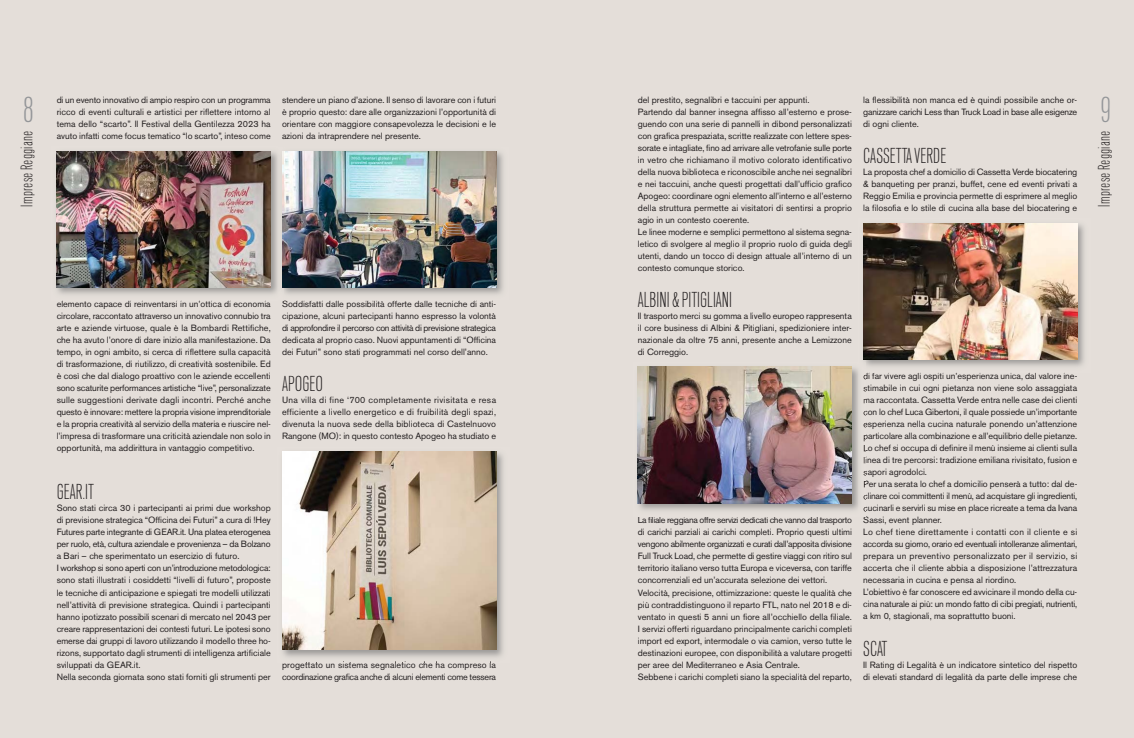
<style>
.page{position:relative;width:1134px;height:738px;background:#fff}
.page>*{position:absolute;margin:0;border:0;box-sizing:border-box;transform-origin:0 0}
.t1{font:300 condensed 30px "OPTI Venus";color:#939598}
.t2{font:300 condensed 18px "OPTI Venus";color:#231f20}
.t3{font:300 condensed 14px "OPTI Venus";letter-spacing:.02em;color:#231f20}
.t4{font:9px/12px "Akzidenz Grotesk BE";color:#231f20;text-align:justify}
.t5{font:9px/12px "Akzidenz Grotesk BE";letter-spacing:-.025em;color:#231f20}
</style>
<div class="page">
<div style="left:0;top:0;width:1134px;height:737px;background:#e4ded9"></div>
<img style="left:637px;top:366px;width:221px;height:144px">
<img style="left:858px;top:391px;width:7px;height:121px">
<svg style="left:863px;top:397px;width:2px;height:114px"></svg>
<img style="left:638px;top:367px;width:214px;height:136px">
<img style="left:865px;top:223px;width:219px;height:143px">
<svg style="left:858px;top:374px;width:7px;height:17px"></svg>
<img style="left:863px;top:223px;width:214px;height:136px">
<img style="left:282px;top:451px;width:221px;height:206px">
<img style="left:282px;top:451px;width:214px;height:198px">
<img style="left:284px;top:151px;width:219px;height:150px">
<img style="left:284px;top:300px;width:49px;height:1px">
<img style="left:284px;top:151px;width:212px;height:136px">
<img style="left:56px;top:151px;width:228px;height:150px">
<img style="left:57px;top:300px;width:56px;height:1px">
<img style="left:282px;top:151px;width:2px;height:136px">
<img style="left:57px;top:151px;width:214px;height:136px">
<h1 class="t1" style="left:23px;top:97px;width:13px">8</h1>
<p class="t4" style="left:57px;top:95px;width:216px">di un evento innovativo di ampio respiro con un programma ricco di eventi culturali e artistici per riflettere intorno al tema dello “scarto”. Il Festival della Gentilezza 2023 ha avuto infatti come focus tematico “lo scarto”, inteso come</p>
<h3 class="t3" style="left:21px;top:206px;width:77px;rotate:-90deg">Imprese Reggiane</h3>
<p class="t4" style="left:282px;top:95px;width:216px">stendere un piano d’azione. Il senso di lavorare con i futuri è proprio questo: dare alle organizzazioni l’opportunità di orientare con maggiore consapevolezza le decisioni e le azioni da intraprendere nel presente.</p>
<p class="t4" style="left:57px;top:299px;width:216px">elemento capace di reinventarsi in un’ottica di economia circolare, raccontato attraverso un innovativo connubio tra arte e aziende virtuose, quale è la Bombardi Rettifiche, che ha avuto l’onore di dare inizio alla manifestazione. Da tempo, in ogni ambito, si cerca di riflettere sulla capacità di trasformazione, di riutilizzo, di creatività sostenibile. Ed è così che dal dialogo proattivo con le aziende eccellenti sono scaturite performances artistiche “live”, personalizzate sulle suggestioni derivate dagli incontri. Perché anche questo è innovare: mettere la propria visione imprenditoriale e la propria creatività al servizio della materia e riuscire nel&shy;l’impresa di trasformare una criticità aziendale non solo in opportunità, ma addirittura in vantaggio competitivo.</p>
<h2 class="t2" style="left:57px;top:484px;width:39px">GEAR.IT</h2>
<p class="t4" style="left:57px;top:503px;width:216px;text-align:left">Sono stati circa 30 i partecipanti ai primi due workshop di previsione strategica “Officina dei Futuri” a cura di !Hey Futures parte integrante di GEAR.it. Una platea eterogenea per ruolo, età, cultura aziendale e provenienza – da Bolzano a Bari – che sperimentato un esercizio di futuro.<br>I workshop si sono aperti con un’introduzione metodologica: sono stati illustrati i cosiddetti “livelli di futuro”, proposte le tecniche di anticipazione e spiegati tre modelli utilizzati nell’attività di previsione strategica. Quindi i partecipanti hanno ipotizzato possibili scenari di mercato nel 2043 per creare rappresentazioni dei contesti futuri. Le ipotesi sono emerse dai gruppi di lavoro utilizzando il modello three ho&shy;rizons, supportato dagli strumenti di intelligenza artificiale sviluppati da GEAR.it.<br>Nella seconda giornata sono stati forniti gli strumenti per</p>
<p class="t4" style="left:282px;top:299px;width:216px">Soddisfatti dalle possibilità offerte dalle tecniche di anti&shy;cipazione, alcuni partecipanti hanno espresso la volontà di approfondire il percorso con attività di previsione strategica dedicata al proprio caso. Nuovi appuntamenti di “Officina dei Futuri” sono stati programmati nel corso dell’anno.</p>
<h2 class="t2" style="left:282px;top:376px;width:43px">APOGEO</h2>
<p class="t4" style="left:282px;top:395px;width:216px">Una villa di fine ‘700 completamente rivisitata e resa efficiente a livello energetico e di fruibilità degli spazi, divenuta la nuova sede della biblioteca di Castelnuovo Rangone (MO): in questo contesto Apogeo ha studiato e</p>
<p class="t5" style="left:282px;top:659px;width:216px">progettato un sistema segnaletico che ha compreso la coordinazione grafica anche di alcuni elementi come tessera</p>
<p class="t4" style="left:638px;top:95px;width:216px;text-align:left">del prestito, segnalibri e taccuini per appunti.<br>Partendo dal banner insegna affisso all’esterno e prose&shy;guendo con una serie di pannelli in dibond personalizzati con grafica prespaziata, scritte realizzate con lettere spes&shy;sorate e intagliate, fino ad arrivare alle vetrofanie sulle porte in vetro che richiamano il motivo colorato identificativo della nuova biblioteca e riconoscibile anche nei segnalibri e nei taccuini, anche questi progettati dall’ufficio grafico Apogeo: coordinare ogni elemento all’interno e all’esterno della struttura permette ai visitatori di sentirsi a proprio agio in un contesto coerente.<br>Le linee moderne e semplici permettono al sistema segna&shy;letico di svolgere al meglio il proprio ruolo di guida degli utenti, dando un tocco di design attuale all’interno di un contesto comunque storico.</p>
<h2 class="t2" style="left:638px;top:292px;width:96px">ALBINI &amp; PITIGLIANI</h2>
<p class="t4" style="left:638px;top:311px;width:216px">Il trasporto merci su gomma a livello europeo rappresenta il core business di Albini &amp; Pitigliani, spedizioniere inter&shy;nazionale da oltre 75 anni, presente anche a Lemizzone di Correggio.</p>
<p class="t4" style="left:638px;top:515px;width:216px;text-align:left">La filiale reggiana offre servizi dedicati che vanno dal trasporto di carichi parziali ai carichi completi. Proprio questi ultimi vengono abilmente organizzati e curati dall’apposita divisione Full Truck Load, che permette di gestire viaggi con ritiro sul territorio italiano verso tutta Europa e viceversa, con tariffe concorrenziali ed un’accurata selezione dei vettori.<br>Velocità, precisione, ottimizzazione: queste le qualità che più contraddistinguono il reparto FTL, nato nel 2018 e di&shy;ventato in questi 5 anni un fiore all’occhiello della filiale.<br>I servizi offerti riguardano principalmente carichi completi import ed export, intermodale o via camion, verso tutte le destinazioni europee, con disponibilità a valutare progetti per aree del Mediterraneo e Asia Centrale.<br>Sebbene i carichi completi siano la specialità del reparto,</p>
<p class="t4" style="left:863px;top:95px;width:216px">la flessibilità non manca ed è quindi possibile anche or&shy;ganizzare carichi Less than Truck Load in base alle esigenze di ogni cliente.</p>
<h2 class="t2" style="left:863px;top:148px;width:85px">CASSETTA VERDE</h2>
<p class="t4" style="left:863px;top:167px;width:216px">La proposta chef a domicilio di Cassetta Verde biocatering &amp; banqueting per pranzi, buffet, cene ed eventi privati a Reggio Emilia e provincia permette di esprimere al meglio la filosofia e lo stile di cucina alla base del biocatering e</p>
<p class="t4" style="left:863px;top:371px;width:216px;text-align:left">di far vivere agli ospiti un’esperienza unica, dal valore ine&shy;stimabile in cui ogni pietanza non viene solo assaggiata ma raccontata. Cassetta Verde entra nelle case dei clienti con lo chef Luca Gibertoni, il quale possiede un’importante esperienza nella cucina naturale ponendo un’attenzione particolare alla combinazione e all’equilibrio delle pietanze.<br>Lo chef si occupa di definire il menù insieme ai clienti sulla linea di tre percorsi: tradizione emiliana rivisitato, fusion e sapori agrodolci.<br>Per una serata lo chef a domicilio penserà a tutto: dal de&shy;clinare coi committenti il menù, ad acquistare gli ingredienti, cucinarli e servirli su mise en place ricreate a tema da Ivana Sassi, event planner.<br>Lo chef tiene direttamente i contatti con il cliente e si accorda su giorno, orario ed eventuali intolleranze alimentari, prepara un preventivo personalizzato per il servizio, si accerta che il cliente abbia a disposizione l’attrezzatura necessaria in cucina e pensa al riordino.<br>L’obiettivo è far conoscere ed avvicinare il mondo della cu&shy;cina naturale ai più: un mondo fatto di cibi pregiati, nutrienti, a km 0, stagionali, ma soprattutto buoni.</p>
<h2 class="t2" style="left:863px;top:640px;width:26px">SCAT</h2>
<p class="t4" style="left:863px;top:659px;width:216px">Il Rating di Legalità è un indicatore sintetico del rispetto di elevati standard di legalità da parte delle imprese che</p>
<h1 class="t1" style="left:1100px;top:97px;width:13px">9</h1>
<h3 class="t3" style="left:1098px;top:206px;width:77px;rotate:-90deg">Imprese Reggiane</h3>
</div>
